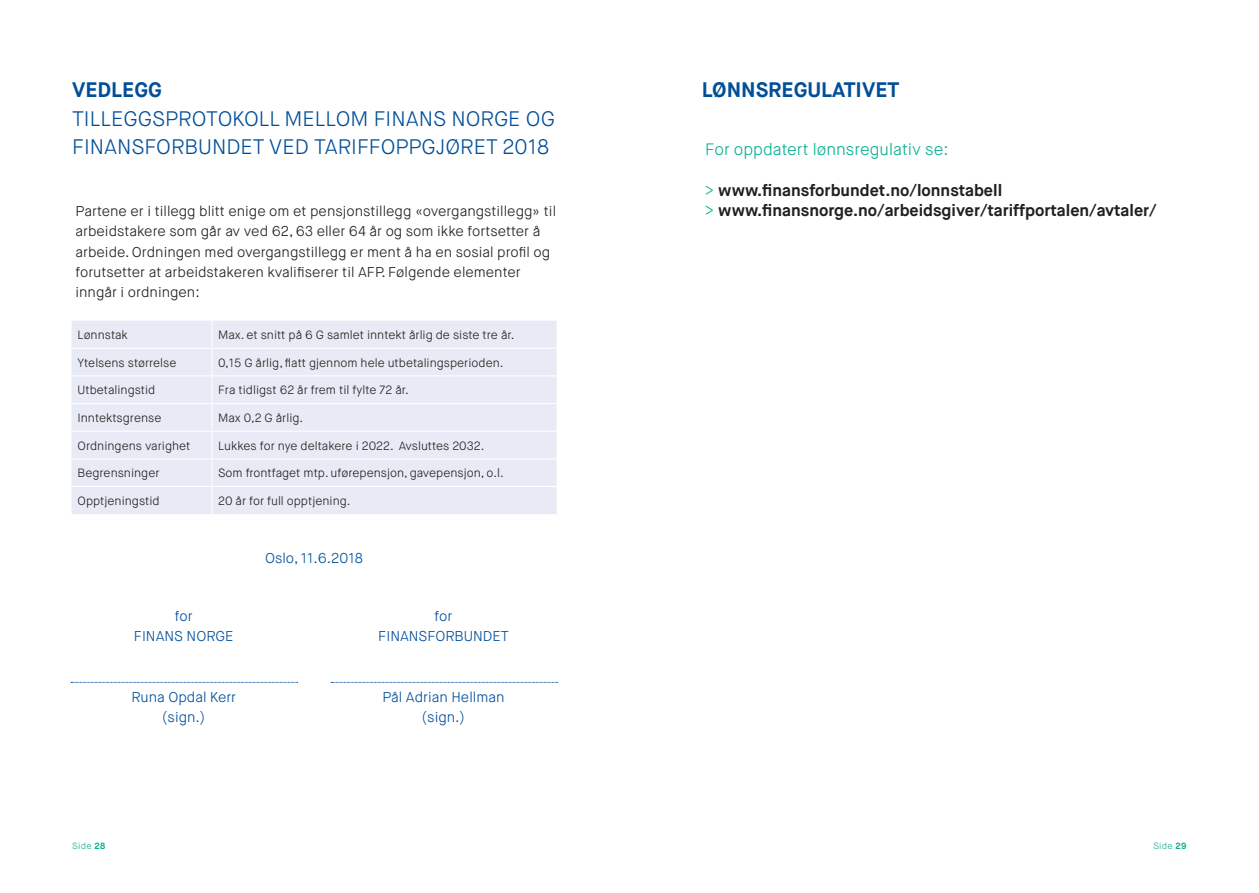
<style>
.page{position:relative;width:1259px;height:893px;background:#fff}
.page>*{position:absolute;margin:0;border:0;box-sizing:border-box;transform-origin:0 0}
.Tittel_2{font:300 21px/28.5px "Maison Neue";color:#014e99}
.Tittel_2-2{font:700 21px "Maison Neue";color:#014e99}
.Brødtekst{font:700 16.5px "Maison Neue";color:#231f20}
.Brødtekst-2{font:300 16.5px "Maison Neue";color:#07b18f}
.Brødtekst-3{font:300 14.25px/20.2px "Maison Neue";color:#231f20}
.Brødtekst-4{font:300 14.25px "Maison Neue";color:#014e99}
.Brødtekst_inrykk_kur{font:300 12px "Maison Neue";color:#231f20}
.t1{font:300 9px "Maison Neue";letter-spacing:.03em;color:#07b18f}
.s1{font-weight:300;color:#07b18f}
.s2{font-weight:700}
</style>
<div class="page">
<div style="left:72px;top:321px;width:484px;height:193px;background:#e8ebf5"></div>
<hr style="left:72px;top:348px;width:140px;height:1px;background:#fff">
<hr style="left:212px;top:348px;width:344px;height:1px;background:#fff">
<hr style="left:72px;top:375px;width:140px;height:1px;background:#fff">
<hr style="left:212px;top:375px;width:344px;height:1px;background:#fff">
<hr style="left:72px;top:403px;width:140px;height:1px;background:#fff">
<hr style="left:212px;top:403px;width:344px;height:1px;background:#fff">
<hr style="left:72px;top:431px;width:140px;height:1px;background:#fff">
<hr style="left:212px;top:431px;width:344px;height:1px;background:#fff">
<hr style="left:72px;top:458px;width:140px;height:1px;background:#fff">
<hr style="left:212px;top:458px;width:344px;height:1px;background:#fff">
<hr style="left:72px;top:486px;width:140px;height:1px;background:#fff">
<hr style="left:212px;top:486px;width:344px;height:1px;background:#fff">
<svg style="left:212px;top:321px;width:1px;height:193px"></svg>
<svg style="left:71px;top:682px;width:227px;height:1px"></svg>
<svg style="left:331px;top:682px;width:226px;height:1px"></svg>
<p class="Tittel_2-2" style="left:72px;top:77px;width:91px">VEDLEGG</p>
<p class="Tittel_2-2" style="left:702px;top:77px;width:199px">LØNNSREGULATIVET</p>
<p class="Tittel_2" style="left:72px;top:105px;width:484px">TILLEGGSPROTOKOLL MELLOM FINANS NORGE OG<br>FINANSFORBUNDET VED TARIFFOPPGJØRET 2018</p>
<p class="Brødtekst-2" style="left:705px;top:139px;width:245px">For oppdatert lønnsregulativ se:</p>
<p class="Brødtekst" style="left:705px;top:180px;width:298px"><span class="s1">&gt;</span> www.finansforbundet.no/lonnstabell</p>
<p class="Brødtekst" style="left:705px;top:200px;width:453px"><span class="s1">&gt;</span> www.finansnorge.no/arbeidsgiver/tariffportalen/avtaler/</p>
<p class="Brødtekst-3" style="left:75px;top:201px;width:482px">Partene er i tillegg blitt enige om et pensjonstillegg «overgangstillegg» til arbeidstakere som går av ved 62, 63 eller 64 år og som ikke fortsetter å arbeide. Ordningen med overgangstillegg er ment å ha en sosial profil og forutsetter at arbeidstakeren kvalifiserer til AFP. Følgende elementer inngår i ordningen:</p>
<p class="Brødtekst_inrykk_kur" style="left:78px;top:327px;width:52px">Lønnstak</p>
<p class="Brødtekst_inrykk_kur" style="left:218px;top:327px;width:298px">Max. et snitt på 6 G samlet inntekt årlig de siste tre år.</p>
<p class="Brødtekst_inrykk_kur" style="left:78px;top:355px;width:100px">Ytelsens størrelse</p>
<p class="Brødtekst_inrykk_kur" style="left:218px;top:355px;width:287px">0,15 G årlig, flatt gjennom hele utbetalingsperioden.</p>
<p class="Brødtekst_inrykk_kur" style="left:78px;top:383px;width:79px">Utbetalingstid</p>
<p class="Brødtekst_inrykk_kur" style="left:218px;top:383px;width:192px">Fra tidligst 62 år frem til fylte 72 år.</p>
<p class="Brødtekst_inrykk_kur" style="left:78px;top:410px;width:85px">Inntektsgrense</p>
<p class="Brødtekst_inrykk_kur" style="left:218px;top:410px;width:87px">Max 0,2 G årlig.</p>
<p class="Brødtekst_inrykk_kur" style="left:78px;top:438px;width:114px">Ordningens varighet</p>
<p class="Brødtekst_inrykk_kur" style="left:218px;top:438px;width:268px">Lukkes for nye deltakere i 2022. Avsluttes 2032.</p>
<p class="Brødtekst_inrykk_kur" style="left:78px;top:466px;width:84px">Begrensninger</p>
<p class="Brødtekst_inrykk_kur" style="left:218px;top:466px;width:287px">Som frontfaget mtp. uførepensjon, gavepensjon, o.l.</p>
<p class="Brødtekst_inrykk_kur" style="left:78px;top:493px;width:84px">Opptjeningstid</p>
<p class="Brødtekst_inrykk_kur" style="left:218px;top:493px;width:134px">20 år for full opptjening.</p>
<p class="Brødtekst-4" style="left:175px;top:607px;width:19px">for</p>
<p class="Brødtekst-4" style="left:134px;top:627px;width:101px">FINANS NORGE</p>
<p class="Brødtekst-4" style="left:131px;top:688px;width:106px">Runa Opdal Kerr</p>
<p class="Brødtekst-4" style="left:162px;top:708px;width:45px">(sign.)</p>
<p class="Brødtekst-4" style="left:265px;top:549px;width:99px">Oslo, 11.6.2018</p>
<p class="Brødtekst-4" style="left:434px;top:607px;width:19px">for</p>
<p class="Brødtekst-4" style="left:378px;top:627px;width:132px">FINANSFORBUNDET</p>
<p class="Brødtekst-4" style="left:382px;top:688px;width:124px">Pål Adrian Hellman</p>
<p class="Brødtekst-4" style="left:422px;top:708px;width:45px">(sign.)</p>
<p class="t1" style="left:72px;top:840px;width:34px">Side <span class="s2">28</span></p>
<p class="t1" style="left:1153px;top:840px;width:35px">Side <span class="s2">29</span></p>
</div>
